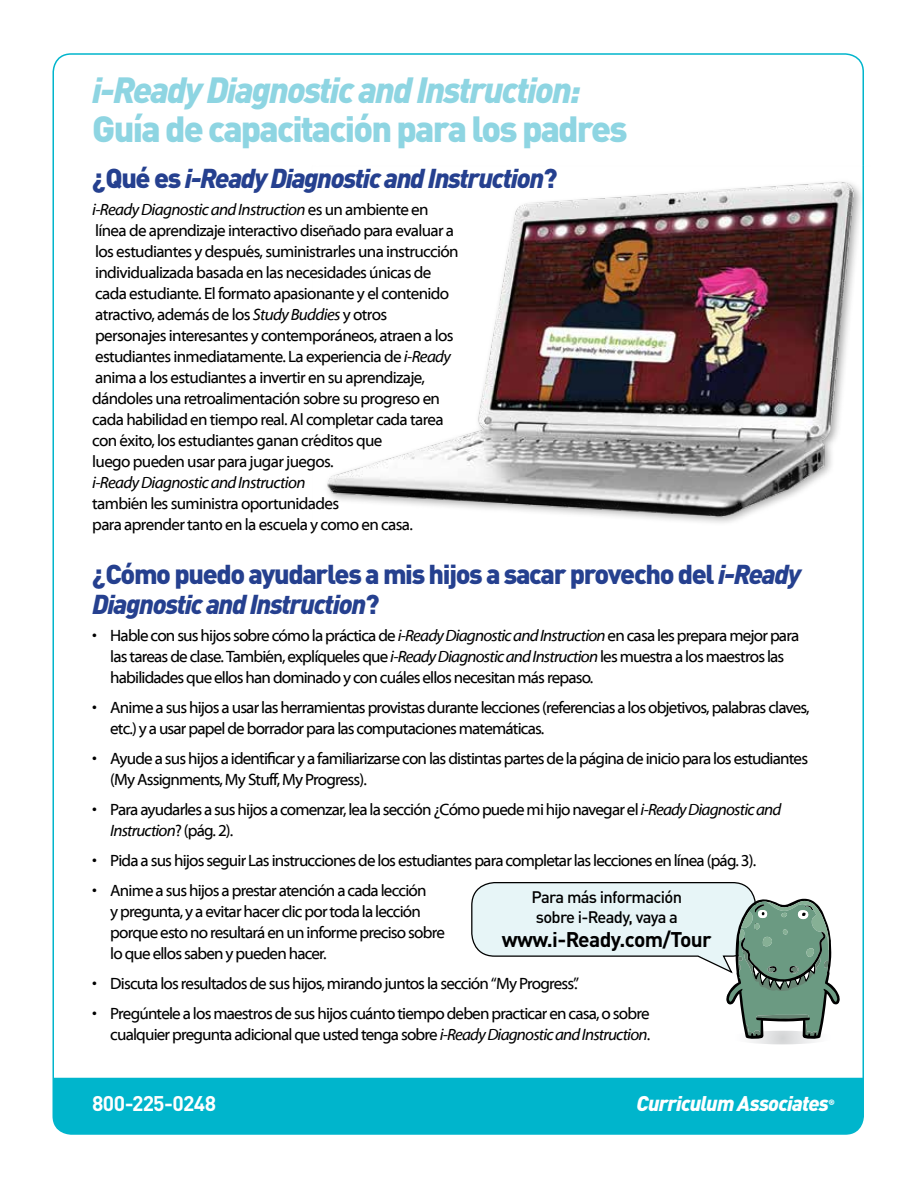
<style>
.page{position:relative;width:918px;height:1188px;background:#fff}
.page>*{position:absolute;margin:0;border:0;box-sizing:border-box;transform-origin:0 0}
.t1{font:italic 900 36px "DINOT";letter-spacing:-.05em;color:#8ed5e2}
.t2{font:900 36px "DINOT";letter-spacing:-.05em;color:#8ed5e2}
.t3{font:900 27px/30px "DINOT";letter-spacing:-.05em;color:#25408f}
.t4{font:italic 900 27px "DINOT";letter-spacing:-.05em;color:#25408f}
.t5{font:italic 900 21px "DINOT";letter-spacing:-.035em;color:#fff}
.t6{font:700 21px "DINOT";letter-spacing:-.03em;color:#000}
.t7{font:700 21px "DINOT";letter-spacing:-.03em;color:#fff}
.t8{font:16.5px/21px "Myriad Web Pro";letter-spacing:-.05em;color:#000}
.t9{font:500 16.5px/20.4px "DINOT";letter-spacing:-.04em;color:#000}
.t10{font:italic 16.5px "Myriad Web Pro";letter-spacing:-.04em;color:#000}
.t11{font:italic 900 7.8px "DINOT";color:#fff}
.s1{font-style:normal}
.s2{font-style:italic}
</style>
<div class="page">
<div style="left:55px;top:1078px;width:808px;height:56px;background:#00b5cc"></div>
<img style="left:327px;top:166px;width:537px;height:360px">
<svg style="left:471px;top:882px;width:369px;height:162px"></svg>
<h1 class="t1" style="left:92px;top:66px;width:490px">i-Ready Diagnostic and Instruction:</h1>
<h1 class="t2" style="left:92px;top:105px;width:537px">Guía de capacitación para los padres</h1>
<h2 class="t4" style="left:92px;top:161px;width:467px"><span class="s1">¿Qué es</span> i-Ready Diagnostic and Instruction<span class="s1">?</span></h2>
<p class="t8" style="left:92px;top:199px;width:368px"><span class="s2">i-Ready Diagnostic and Instruction</span> es un ambiente en línea de aprendizaje interactivo diseñado para evaluar a los estudiantes y después, suministrarles una instrucción individualizada basada en las necesidades únicas de cada estudiante. El formato apasionante y el contenido atractivo, además de los <span class="s2">Study Buddies</span> y otros personajes interesantes y contemporáneos, atraen a los estudiantes inmediatamente. La experiencia de <span class="s2">i-Ready </span>anima a los estudiantes a invertir en su aprendizaje, dándoles una retroalimentación sobre su progreso en cada habilidad en tiempo real. Al completar cada tarea con éxito, los estudiantes ganan créditos que<br>luego pueden usar para jugar juegos.</p>
<p class="t10" style="left:92px;top:474px;width:215px">i-Ready Diagnostic and Instruction</p>
<p class="t8" style="left:92px;top:493px;width:322px">también les suministra oportunidades<br>para aprender tanto en la escuela y como en casa.</p>
<h2 class="t3" style="left:92px;top:558px;width:710px">¿Cómo puedo ayudarles a mis hijos a sacar provecho del <span class="s2">i-Ready<br>Diagnostic and Instruction</span>?</h2>
<p class="t8" style="left:110px;top:625px;width:691px;text-indent:-18px">• Hable con sus hijos sobre cómo la práctica de <span class="s2">i-Ready Diagnostic and Instruction</span> en casa les prepara mejor para las tareas de clase. También, explíqueles que <span class="s2">i-Ready Diagnostic and Instruction</span> les muestra a los maestros las habilidades que ellos han dominado y con cuáles ellos necesitan más repaso.</p>
<p class="t8" style="left:110px;top:697px;width:701px;text-indent:-18px">• Anime a sus hijos a usar las herramientas provistas durante lecciones (referencias a los objetivos, palabras claves, etc.) y a usar papel de borrador para las computaciones matemáticas.</p>
<p class="t8" style="left:110px;top:748px;width:699px;text-indent:-18px">• Ayude a sus hijos a identificar y a familiarizarse con las distintas partes de la página de inicio para los estudiantes (My Assignments, My Stuff, My Progress).</p>
<p class="t8" style="left:110px;top:799px;width:673px;text-indent:-18px">• Para ayudarles a sus hijos a comenzar, lea la sección ¿Cómo puede mi hijo navegar el <span class="s2">i-Ready Diagnostic and<br>Instruction</span>? (pág. 2).</p>
<p class="t8" style="left:92px;top:850px;width:666px">• Pida a sus hijos seguir Las instrucciones de los estudiantes para completar las lecciones en línea (pág. 3).</p>
<p class="t8" style="left:110px;top:880px;width:336px;text-indent:-18px">• Anime a sus hijos a prestar atención a cada lección<br>y pregunta, y a evitar hacer clic por toda la lección porque esto no resultará en un informe preciso sobre lo que ellos saben y pueden hacer.</p>
<p class="t8" style="left:92px;top:973px;width:489px">• Discuta los resultados de sus hijos, mirando juntos la sección “My Progress”.</p>
<p class="t8" style="left:92px;top:1003px;width:560px;text-align:right">• Pregúntele a los maestros de sus hijos cuánto tiempo deben practicar en casa, o sobre cualquier pregunta adicional que usted tenga sobre <span class="s2">i-Ready Diagnostic and Instruction</span>.</p>
<p class="t9" style="left:532px;top:886px;width:152px">Para más información sobre i-Ready, vaya a</p>
<p class="t6" style="left:502px;top:926px;width:211px">www.i-Ready.com/Tour</p>
<p class="t7" style="left:92px;top:1089px;width:126px">800-225-0248</p>
<p class="t5" style="left:637px;top:1090px;width:194px">Curriculum Associates</p>
<p class="t11" style="left:828px;top:1097px;width:8px">®</p>
</div>
